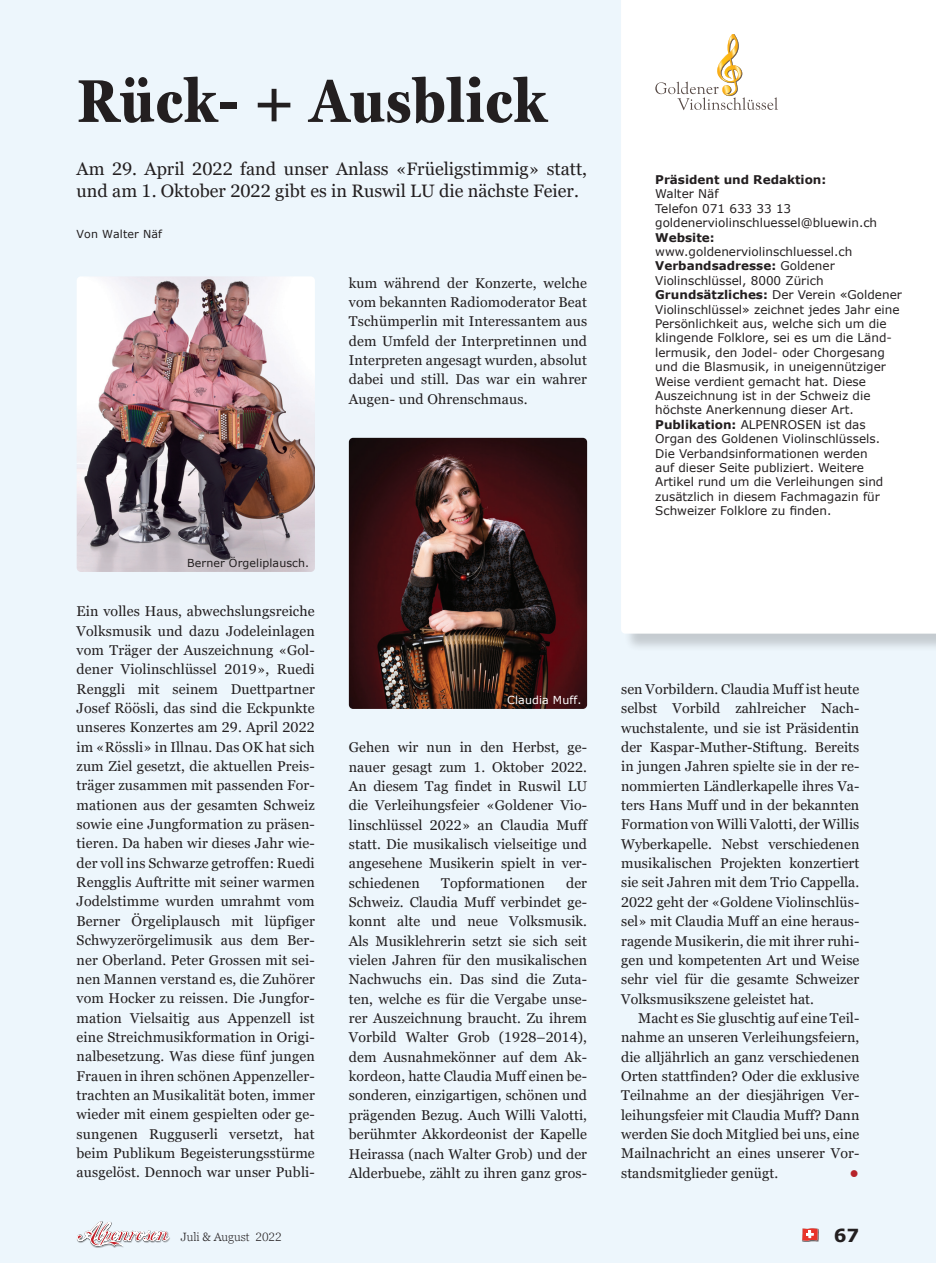
<style>
.page{position:relative;width:936px;height:1263px;background:#fff}
.page>*{position:absolute;margin:0;border:0;box-sizing:border-box;transform-origin:0 0}
.t1{font:700 condensed 60px "Georgia Pro";color:#231f20}
.t2{font:18px/21.6px "Georgia Pro";color:#231f20}
.t3{font:700 18px "Verdana";color:#231f20}
.t4{font:15.75px "Trebuchet MS";color:#b6242a}
.t5{font:14.1px/19.4px "Georgia Pro";letter-spacing:.005em;color:#231f20;text-align:justify}
.t6{font:12px/14.4px "Verdana";color:#231f20}
.t7{font:700 12px "Verdana";color:#231f20}
.t8{font:300 12px "Georgia Pro";color:#231f20}
.t9{font:10.95px "Verdana";letter-spacing:.01em;color:#231f20}
.t10{font:10.95px "Verdana";letter-spacing:.01em;color:#fff}
.s1{font-weight:700}
</style>
<div class="page">
<div style="left:0;top:0;width:935px;height:1263px;background:#edf6fc"></div>
<div style="left:623px;top:0;width:312px;height:652px;background:#231f20;opacity:.2"></div>
<div style="left:621px;top:0;width:314px;height:634px;background:#fff"></div>
<svg style="left:655px;top:34px;width:123px;height:76px;background:#f5f1e9"></svg>
<img style="left:802px;top:1228px;width:17px;height:14px">
<svg style="left:802px;top:1228px;width:16px;height:13px"></svg>
<img style="left:93px;top:1237px;width:77px;height:11px">
<svg style="left:77px;top:1221px;width:92px;height:25px"></svg>
<img style="left:77px;top:276px;width:238px;height:296px">
<img style="left:349px;top:438px;width:238px;height:271px">
<h1 class="t1" style="left:77px;top:65px;width:472px">Rück- + Ausblick</h1>
<p class="t2" style="left:77px;top:159px;width:512px">Am 29. April 2022 fand unser Anlass «Früeligstimmig» statt, und am 1. Oktober 2022 gibt es in Ruswil LU die nächste Feier.</p>
<p class="t9" style="left:77px;top:227px;width:87px">Von Walter Näf</p>
<p class="t5" style="left:349px;top:274px;width:240px">kum während der Konzerte, welche vom bekannten Radiomoderator Beat Tschümperlin mit Interessantem aus dem Umfeld der Interpretinnen und Interpreten angesagt wurden, absolut dabei und still. Das war ein wahrer Augen- und Ohrenschmaus.</p>
<p class="t9" style="left:187px;top:556px;width:124px">Berner Örgeliplausch.</p>
<p class="t5" style="left:77px;top:602px;width:240px">Ein volles Haus, abwechslungsreiche Volksmusik und dazu Jodeleinlagen vom Träger der Auszeichnung «Gol&shy;dener Violinschlüssel 2019», Ruedi Renggli mit seinem Duettpartner Josef Röösli, das sind die Eckpunkte unseres Konzertes am 29. April 2022 im «Rössli» in Illnau. Das OK hat sich zum Ziel gesetzt, die aktuellen Preis&shy;träger zusammen mit passenden For&shy;mationen aus der gesamten Schweiz sowie eine Jungformation zu präsen&shy;tieren. Da haben wir dieses Jahr wie&shy;der voll ins Schwarze getroffen: Ruedi Rengglis Auftritte mit seiner warmen Jodelstimme wurden umrahmt vom Berner Örgeliplausch mit lüpfiger Schwyzerörgelimusik aus dem Ber&shy;ner Oberland. Peter Grossen mit sei&shy;nen Mannen verstand es, die Zuhörer vom Hocker zu reissen. Die Jungfor&shy;mation Vielsaitig aus Appenzell ist eine Streichmusikformation in Origi&shy;nalbesetzung. Was diese fünf jungen Frauen in ihren schönen Appenzeller&shy;trachten an Musikalität boten, immer wieder mit einem gespielten oder ge&shy;sungenen Rugguserli versetzt, hat beim Publikum Begeisterungsstürme ausgelöst. Dennoch war unser Publi-</p>
<p class="t10" style="left:507px;top:693px;width:76px">Claudia Muff.</p>
<p class="t5" style="left:349px;top:738px;width:240px">Gehen wir nun in den Herbst, ge&shy;nauer gesagt zum 1. Oktober 2022.<br>An diesem Tag findet in Ruswil LU die Verleihungsfeier «Goldener Vio&shy;linschlüssel 2022» an Claudia Muff statt. Die musikalisch vielseitige und angesehene Musikerin spielt in ver&shy;schiedenen</p>
<p class="t5" style="left:349px;top:873px;width:240px;text-indent:217px">der Schweiz. Claudia Muff verbindet ge&shy;konnt alte und neue Volksmusik.<br>Als Musiklehrerin setzt sie sich seit vielen Jahren für den musikalischen Nachwuchs ein. Das sind die Zuta&shy;ten, welche es für die Vergabe unse&shy;rer Auszeichnung braucht. Zu ihrem Vorbild Walter Grob (1928–2014), dem Ausnahmekönner auf dem Ak&shy;kordeon, hatte Claudia Muff einen be&shy;sonderen, einzigartigen, schönen und prägenden Bezug. Auch Willi Valotti, berühmter Akkordeonist der Kapelle Heirassa (nach Walter Grob) und der Alderbuebe, zählt zu ihren ganz gros-</p>
<p class="t5" style="left:441px;top:873px;width:105px">Topformationen</p>
<p class="t7" style="left:655px;top:172px;width:173px">Präsident und Redaktion:</p>
<p class="t6" style="left:655px;top:187px;width:223px">Walter Näf<br>Telefon 071 633 33 13 goldenerviolinschluessel@bluewin.ch</p>
<p class="t7" style="left:655px;top:229px;width:61px">Website:</p>
<p class="t6" style="left:655px;top:245px;width:248px">www.goldenerviolinschluessel.ch <span class="s1">Verbandsadresse:</span> Goldener Violinschlüssel, 8000 Zürich <span class="s1">Grundsätzliches:</span> Der Verein «Goldener Violinschlüssel» zeichnet jedes Jahr eine Persönlichkeit aus, welche sich um die klingende Folklore, sei es um die Länd&shy;lermusik, den Jodel- oder Chorgesang und die Blasmusik, in uneigennütziger Weise verdient gemacht hat. Diese Auszeichnung ist in der Schweiz die höchste Anerkennung dieser Art.<br><span class="s1">Publikation:</span> ALPENROSEN ist das Organ des Goldenen Violinschlüssels.<br>Die Verbandsinformationen werden<br>auf dieser Seite publiziert. Weitere Artikel rund um die Verleihungen sind zusätzlich in diesem Fachmagazin für Schweizer Folklore zu finden.</p>
<p class="t5" style="left:621px;top:680px;width:240px">sen Vorbildern. Claudia Muff ist heute selbst Vorbild zahlreicher Nach&shy;wuchstalente, und sie ist Präsidentin der Kaspar-Muther-Stiftung. Bereits in jungen Jahren spielte sie in der re&shy;nommierten Ländlerkapelle ihres Va&shy;ters Hans Muff und in der bekannten Formation von Willi Valotti, der Willis Wyberkapelle. Nebst verschiedenen musikalischen Projekten konzertiert sie seit Jahren mit dem Trio Cappella.<br>2022 geht der «Goldene Violinschlüs&shy;sel» mit Claudia Muff an eine heraus&shy;ragende Musikerin, die mit ihrer ruhi&shy;gen und kompetenten Art und Weise sehr viel für die gesamte Schweizer Volksmusikszene geleistet hat.</p>
<p class="t5" style="left:621px;top:1009px;width:240px;text-indent:17px">Macht es Sie gluschtig auf eine Teil&shy;nahme an unseren Verleihungsfeiern, die alljährlich an ganz verschiedenen Orten stattfinden? Oder die exklusive Teilnahme an der diesjährigen Ver&shy;leihungsfeier mit Claudia Muff? Dann werden Sie doch Mitglied bei uns, eine Mailnachricht an eines unserer Vor&shy;standsmitglieder genügt.</p>
<p class="t4" style="left:849px;top:1163px;width:11px">●</p>
<p class="t8" style="left:181px;top:1230px;width:102px">Juli &amp; August 2022</p>
<p class="t3" style="left:833px;top:1223px;width:27px">67</p>
</div>
